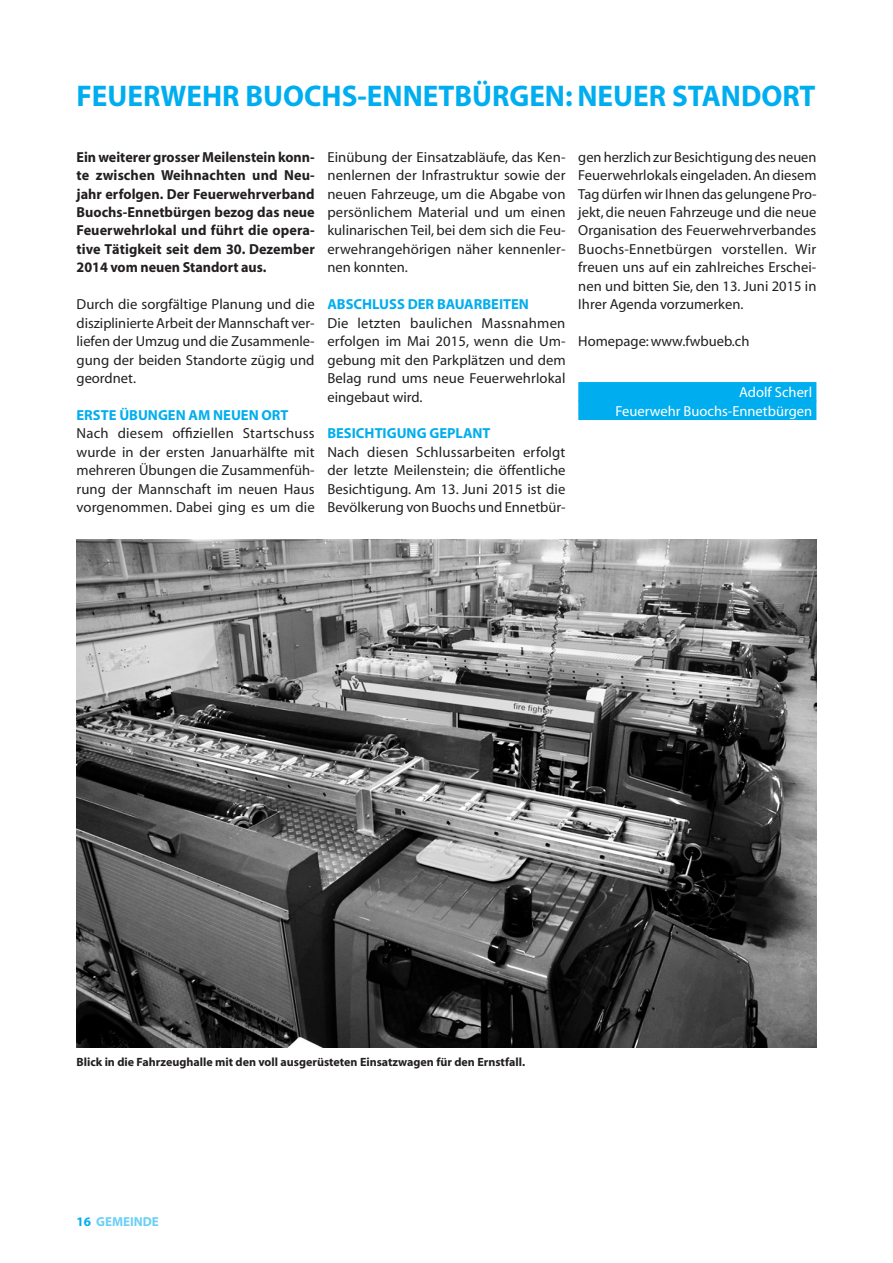
<style>
.page{position:relative;width:893px;height:1263px;background:#fff}
.page>*{position:absolute;margin:0;border:0;box-sizing:border-box;transform-origin:0 0}
.t1{font:700 30px "Myriad";color:#00aeef}
.t2{font:14.55px/18.5px "Myriad";letter-spacing:.005em;color:#231f20;text-align:justify}
.t3{font:700 14.55px/18.5px "Myriad";color:#231f20;text-align:justify}
.t4{font:700 14.55px "Myriad";color:#00aeef}
.t5{font:14.55px/18.5px "Myriad";color:#fff;text-align:right}
.t6{font:700 13.05px "Myriad";color:#6bcff6}
.t7{font:700 12px "Myriad";color:#231f20}
.s1{color:#00aeef}
</style>
<div class="page">
<div style="left:578px;top:382px;width:238px;height:19px;background:#00aeef"></div>
<div style="left:578px;top:400px;width:238px;height:20px;background:#00aeef"></div>
<img style="left:77px;top:539px;width:739px;height:508px">
<h1 class="t1" style="left:77px;top:81px;width:741px">FEUERWEHR BUOCHS-ENNETBÜRGEN: NEUER STANDORT</h1>
<p class="t3" style="left:77px;top:148px;width:240px">Ein weiterer grosser Meilenstein konn&shy;te zwischen Weihnachten und Neu&shy;jahr erfolgen. Der Feuerwehrverband Buochs-Ennetbürgen bezog das neue Feuerwehrlokal und führt die opera&shy;tive Tätigkeit seit dem 30. Dezember 2014 vom neuen Standort aus.</p>
<p class="t2" style="left:77px;top:296px;width:240px">Durch die sorgfältige Planung und die disziplinierte Arbeit der Mannschaft ver&shy;liefen der Umzug und die Zusammenle&shy;gung der beiden Standorte zügig und geordnet.</p>
<p class="t4" style="left:77px;top:408px;width:213px">ERSTE ÜBUNGEN AM NEUEN ORT</p>
<p class="t2" style="left:77px;top:425px;width:240px">Nach diesem offiziellen Startschuss wurde in der ersten Januarhälfte mit mehreren Übungen die Zusammenfüh&shy;rung der Mannschaft im neuen Haus vorgenommen. Dabei ging es um die</p>
<p class="t2" style="left:327px;top:148px;width:240px">Einübung der Einsatzabläufe, das Ken&shy;nenlernen der Infrastruktur sowie der neuen Fahrzeuge, um die Abgabe von persönlichem Material und um einen kulinarischen Teil, bei dem sich die Feu&shy;erwehrangehörigen näher kennenler&shy;nen konnten.</p>
<p class="t4" style="left:327px;top:297px;width:203px">ABSCHLUSS DER BAUARBEITEN</p>
<p class="t2" style="left:327px;top:314px;width:240px">Die letzten baulichen Massnahmen erfolgen im Mai 2015, wenn die Um&shy;gebung mit den Parkplätzen und dem Belag rund ums neue Feuerwehrlokal eingebaut wird.</p>
<p class="t4" style="left:327px;top:426px;width:165px">BESICHTIGUNG GEPLANT</p>
<p class="t2" style="left:327px;top:443px;width:240px">Nach diesen Schlussarbeiten erfolgt der letzte Meilenstein; die öffentliche Besichtigung. Am 13. Juni 2015 ist die Bevölkerung von Buochs und Ennetbür-</p>
<p class="t2" style="left:578px;top:148px;width:240px">gen herzlich zur Besichtigung des neuen Feuerwehrlokals eingeladen. An diesem Tag dürfen wir Ihnen das gelungene Pro&shy;jekt, die neuen Fahrzeuge und die neue Organisation des Feuerwehrverbandes Buochs-Ennetbürgen vorstellen. Wir freuen uns auf ein zahlreiches Erschei&shy;nen und bitten Sie, den 13. Juni 2015 in Ihrer Agenda vorzumerken.</p>
<p class="t2" style="left:578px;top:333px;width:173px">Homepage: www.fwbueb.ch</p>
<p class="t5" style="left:615px;top:384px;width:198px">Adolf Scherl<br>Feuerwehr Buochs-Ennetbürgen</p>
<p class="t7" style="left:77px;top:1055px;width:450px">Blick in die Fahrzeughalle mit den voll ausgerüsteten Einsatzwagen für den Ernstfall.</p>
<p class="t6" style="left:77px;top:1215px;width:84px"><span class="s1">16</span> GEMEINDE</p>
</div>
